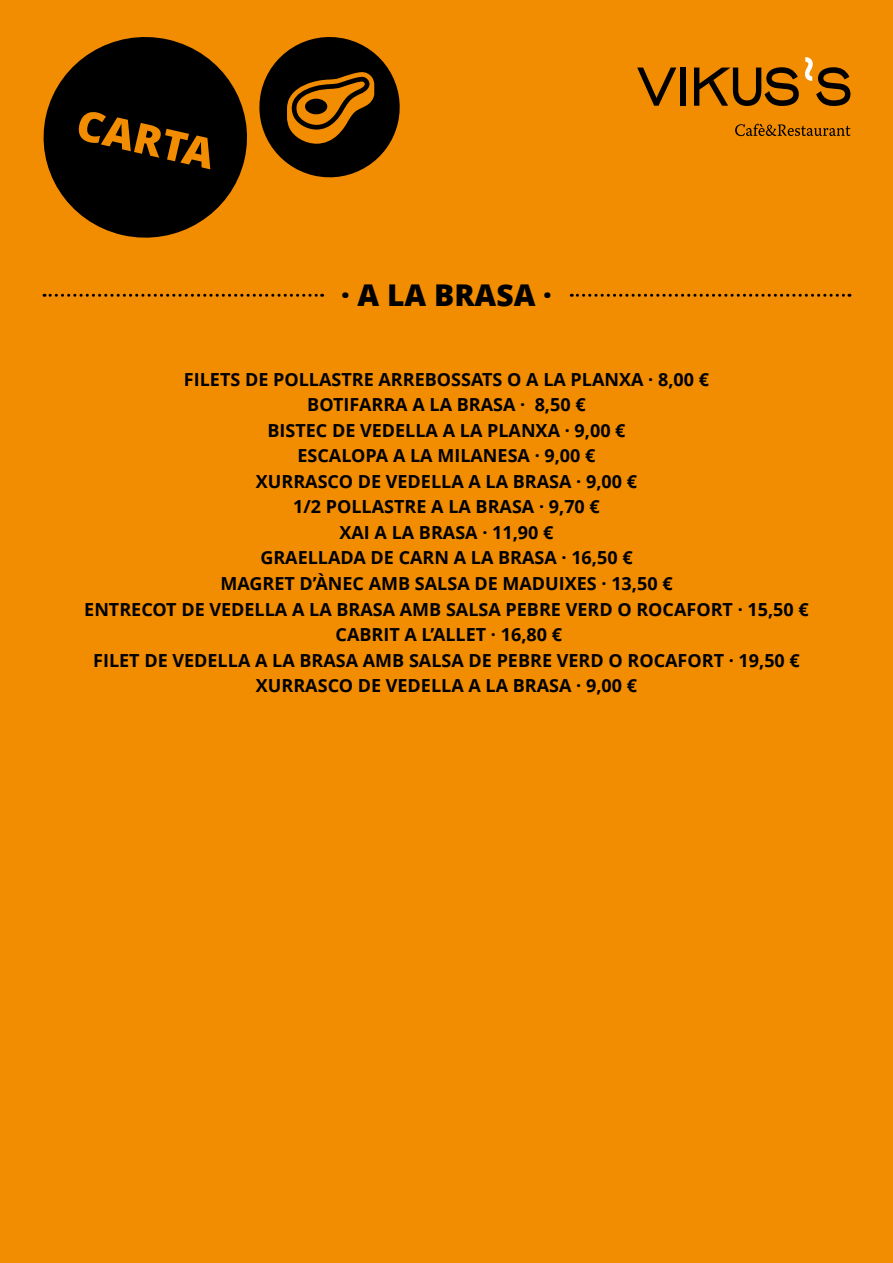
<style>
.page{position:relative;width:893px;height:1263px;background:#f28c00}
.page>*{position:absolute;margin:0;border:0;box-sizing:border-box;transform-origin:0 0}
.t1{font:800 41.85px "Open Sans";color:#f28c00}
.t2{font:800 30px "Open Sans";color:#000}
.t3{font:700 18px/25.5px "Open Sans";color:#000;text-align:center}
</style>
<div class="page">
<svg style="left:43px;top:37px;width:204px;height:201px;fill:#000"></svg>
<svg style="left:44px;top:294px;width:279px;height:3px"></svg>
<svg style="left:571px;top:294px;width:279px;height:3px"></svg>
<svg style="left:259px;top:37px;width:141px;height:141px"></svg>
<svg style="left:637px;top:68px;width:39px;height:38px"></svg>
<div style="left:681px;top:68px;width:5px;height:38px;background:#000"></div>
<svg style="left:805px;top:57px;width:45px;height:49px"></svg>
<svg style="left:694px;top:67px;width:105px;height:39px"></svg>
<svg style="left:735px;top:124px;width:115px;height:12px"></svg>
<h1 class="t1" style="left:83px;top:100px;width:141px;rotate:13deg">CARTA</h1>
<h2 class="t2" style="left:341px;top:278px;width:212px">· A LA BRASA ·</h2>
<p class="t3" style="left:84px;top:367px;width:726px">FILETS DE POLLASTRE ARREBOSSATS O A LA PLANXA · 8,00 €<br>BOTIFARRA A LA BRASA · 8,50 €<br>BISTEC DE VEDELLA A LA PLANXA · 9,00 €<br>ESCALOPA A LA MILANESA · 9,00 €<br>XURRASCO DE VEDELLA A LA BRASA · 9,00 €<br>1/2 POLLASTRE A LA BRASA · 9,70 €<br>XAI A LA BRASA · 11,90 €<br>GRAELLADA DE CARN A LA BRASA · 16,50 €<br>MAGRET D’ÀNEC AMB SALSA DE MADUIXES · 13,50 €<br>ENTRECOT DE VEDELLA A LA BRASA AMB SALSA PEBRE VERD O ROCAFORT · 15,50 € CABRIT A L’ALLET · 16,80 €<br>FILET DE VEDELLA A LA BRASA AMB SALSA DE PEBRE VERD O ROCAFORT · 19,50 € XURRASCO DE VEDELLA A LA BRASA · 9,00 €</p>
</div>
